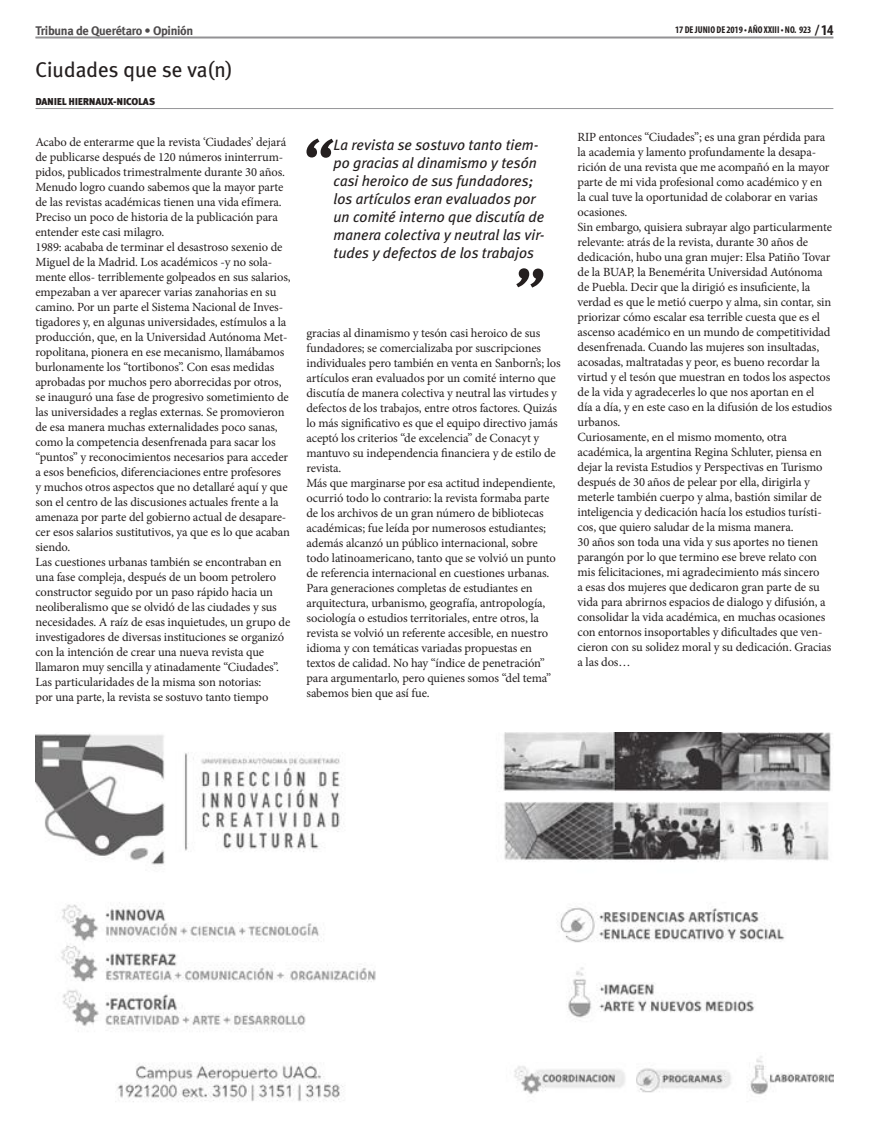
<style>
.page{position:relative;width:869px;height:1141px;background:#fff}
.page>*{position:absolute;margin:0;border:0;box-sizing:border-box;transform-origin:0 0}
.t1{font:21.25px "Meta Plus";color:#241f1f}
.t2{font:italic 15px/18px "Meta Plus";color:#241f1f}
.t3{font:12.5px/15px "Minion Pro";letter-spacing:-.01em;color:#241f1f}
.t4{font:700 12.5px "Meta Plus";letter-spacing:-.025em;color:#4e4b4c}
.t5{font:900 10px "Meta Plus Lining";letter-spacing:-.03em;color:#241f1f}
.t6{font:700 condensed 9.88px "Myriad Pro";color:#241f1f}
.s1{font-size:15px}
.s2{font-size:14.88px}
</style>
<div class="page">
<hr style="left:35px;top:37px;width:798px;height:1px;background:#7d7c7e">
<hr style="left:35px;top:38px;width:798px;height:1px;background:#7d7c7e">
<svg style="left:516px;top:268px;width:27px;height:20px"></svg>
<svg style="left:306px;top:138px;width:27px;height:20px"></svg>
<hr style="left:35px;top:108px;width:798px;height:1px;background:#969698">
<img style="left:35px;top:733px;width:798px;height:369px">
<p class="t4" style="left:35px;top:24px;width:159px">Tribuna de Querétaro • Opinión</p>
<p class="t6" style="left:675px;top:24px;width:159px">17 DE JUNIO DE 2019 • AÑO XXIII • NO. 923 <span class="s1">/</span><span class="s2">14</span></p>
<h1 class="t1" style="left:35px;top:58px;width:199px">Ciudades que se va(n)</h1>
<p class="t5" style="left:35px;top:96px;width:121px">DANIEL HIERNAUX-NICOLAS</p>
<p class="t3" style="left:35px;top:135px;width:257px">Acabo de enterarme que la revista ‘Ciudades’ dejará de publicarse después de 120 números ininterrum&shy;pidos, publicados trimestralmente durante 30 años.<br>Menudo logro cuando sabemos que la mayor parte de las revistas académicas tienen una vida efímera.<br>Preciso un poco de historia de la publicación para entender este casi milagro.<br>1989: acababa de terminar el desastroso sexenio de Miguel de la Madrid. Los académicos -y no sola&shy;mente ellos- terriblemente golpeados en sus salarios, empezaban a ver aparecer varias zanahorias en su camino. Por un parte el Sistema Nacional de Inves&shy;tigadores y, en algunas universidades, estímulos a la producción, que, en la Universidad Autónoma Met&shy;ropolitana, pionera en ese mecanismo, llamábamos burlonamente los “tortibonos”. Con esas medidas aprobadas por muchos pero aborrecidas por otros, se inauguró una fase de progresivo sometimiento de las universidades a reglas externas. Se promovieron de esa manera muchas externalidades poco sanas, como la competencia desenfrenada para sacar los “puntos” y reconocimientos necesarios para acceder a esos beneficios, diferenciaciones entre profesores<br>y muchos otros aspectos que no detallaré aquí y que son el centro de las discusiones actuales frente a la amenaza por parte del gobierno actual de desapare&shy;cer esos salarios sustitutivos, ya que es lo que acaban siendo.<br>Las cuestiones urbanas también se encontraban en una fase compleja, después de un boom petrolero constructor seguido por un paso rápido hacia un neoliberalismo que se olvidó de las ciudades y sus necesidades. A raíz de esas inquietudes, un grupo de investigadores de diversas instituciones se organizó con la intención de crear una nueva revista que llamaron muy sencilla y atinadamente “Ciudades”.<br>Las particularidades de la misma son notorias:<br>por una parte, la revista se sostuvo tanto tiempo</p>
<p class="t2" style="left:333px;top:136px;width:212px">La revista se sostuvo tanto tiem&shy;po gracias al dinamismo y tesón casi heroico de sus fundadores; los artículos eran evaluados por un comité interno que discutía de manera colectiva y neutral las vir&shy;tudes y defectos de los trabajos</p>
<p class="t3" style="left:306px;top:325px;width:255px">gracias al dinamismo y tesón casi heroico de sus fundadores; se comercializaba por suscripciones individuales pero también en venta en Sanborn’s; los artículos eran evaluados por un comité interno que discutía de manera colectiva y neutral las virtudes y defectos de los trabajos, entre otros factores. Quizás lo más significativo es que el equipo directivo jamás aceptó los criterios “de excelencia” de Conacyt y mantuvo su independencia financiera y de estilo de revista.<br>Más que marginarse por esa actitud independiente, ocurrió todo lo contrario: la revista formaba parte de los archivos de un gran número de bibliotecas académicas; fue leída por numerosos estudiantes; además alcanzó un público internacional, sobre todo latinoamericano, tanto que se volvió un punto de referencia internacional en cuestiones urbanas.<br>Para generaciones completas de estudiantes en arquitectura, urbanismo, geografía, antropología, sociología o estudios territoriales, entre otros, la revista se volvió un referente accesible, en nuestro idioma y con temáticas variadas propuestas en textos de calidad. No hay “índice de penetración” para argumentarlo, pero quienes somos “del tema” sabemos bien que así fue.</p>
<p class="t3" style="left:577px;top:130px;width:256px">RIP entonces “Ciudades”; es una gran pérdida para la academia y lamento profundamente la desapa&shy;rición de una revista que me acompañó en la mayor parte de mi vida profesional como académico y en la cual tuve la oportunidad de colaborar en varias ocasiones.<br>Sin embargo, quisiera subrayar algo particularmente relevante: atrás de la revista, durante 30 años de dedicación, hubo una gran mujer: Elsa Patiño Tovar de la BUAP, la Benemérita Universidad Autónoma de Puebla. Decir que la dirigió es insuficiente, la verdad es que le metió cuerpo y alma, sin contar, sin priorizar cómo escalar esa terrible cuesta que es el ascenso académico en un mundo de competitividad desenfrenada. Cuando las mujeres son insultadas, acosadas, maltratadas y peor, es bueno recordar la virtud y el tesón que muestran en todos los aspectos de la vida y agradecerles lo que nos aportan en el día a día, y en este caso en la difusión de los estudios urbanos.<br>Curiosamente, en el mismo momento, otra académica, la argentina Regina Schluter, piensa en dejar la revista Estudios y Perspectivas en Turismo después de 30 años de pelear por ella, dirigirla y meterle también cuerpo y alma, bastión similar de inteligencia y dedicación hacía los estudios turísti&shy;cos, que quiero saludar de la misma manera.<br>30 años son toda una vida y sus aportes no tienen parangón por lo que termino ese breve relato con mis felicitaciones, mi agradecimiento más sincero<br>a esas dos mujeres que dedicaron gran parte de su vida para abrirnos espacios de dialogo y difusión, a consolidar la vida académica, en muchas ocasiones con entornos insoportables y dificultades que ven&shy;cieron con su solidez moral y su dedicación. Gracias a las dos…</p>
</div>
